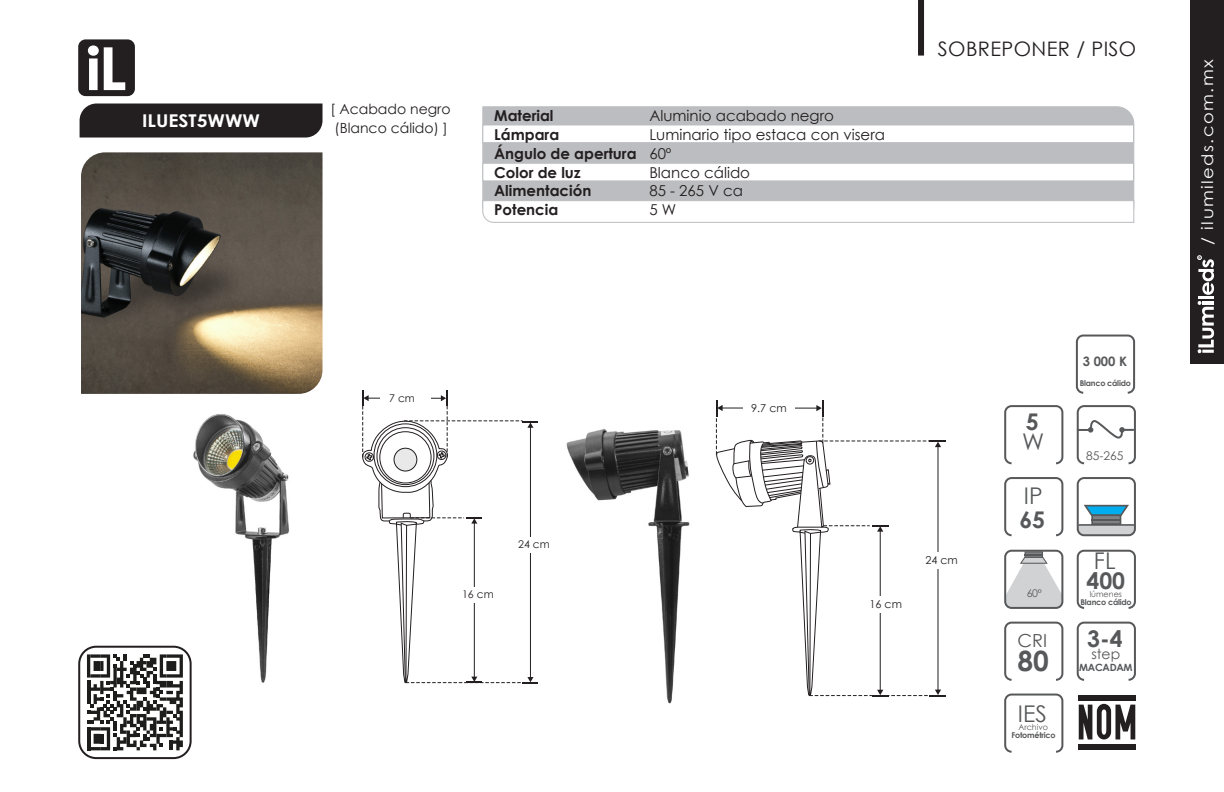
<style>
.page{position:relative;width:1224px;height:792px;background:#fff}
.page>*{position:absolute;margin:0;border:0;box-sizing:border-box;transform-origin:0 0}
.t1{font:700 28px "Century Gothic";color:#57585a}
.t2{font:700 23px "Century Gothic";color:#57585a}
.t3{font:23px "Century Gothic";color:#57585a}
.t4{font:20px "Century Gothic";letter-spacing:.02em;color:#231f20}
.t5{font:18px "Century Gothic";color:#57585a}
.t6{font:700 17.6px "Century Gothic";color:#fff;scale:1.1 1}
.t7{font:16px "Century Gothic";letter-spacing:.08em;color:#fff;scale:1.12 1}
.t8{font:15px "Century Gothic";color:#231f20}
.t9{font:700 15px "Century Gothic";color:#231f20}
.t10{font:14px "Century Gothic";color:#231f20}
.t11{font:14px "Century Gothic";color:#57585a}
.t12{font:700 13px "Century Gothic";color:#57585a}
.t13{font:12px "Century Gothic";color:#57585a}
.t14{font:11px "Century Gothic";color:#231f20}
.t15{font:10.6px "Century Gothic";color:#231f20}
.t16{font:10.6px "Century Gothic";color:#57585a}
.t17{font:700 10px "Century Gothic";letter-spacing:-.025em;color:#57585a}
.t18{font:700 8px "Century Gothic";letter-spacing:-.025em;color:#57585a}
.t19{font:8px "Century Gothic";color:#57585a}
</style>
<div class="page">
<div style="left:1190px;top:0;width:34px;height:364px;background:#231f20"></div>
<hr style="left:1198px;top:296px;width:16px;height:3px;background:#fff">
<svg style="left:1198px;top:301px;width:16px;height:52px"></svg>
<svg style="left:1197px;top:255px;width:17px;height:40px"></svg>
<svg style="left:1080px;top:505px;width:53px;height:28px"></svg>
<hr style="left:1091px;top:519px;width:30px;height:2px;background:#57585a">
<div style="left:1077px;top:477px;width:59px;height:59px;border:2px solid #57585a;border-radius:6px"></div>
<hr style="left:1078px;top:524px;width:56px;height:2px;background:#57585a">
<div style="left:1077px;top:550px;width:59px;height:59px;border:2px solid #57585a;border-radius:6px"></div>
<div style="left:1004px;top:405px;width:59px;height:59px;border:2px solid #57585a;border-radius:6px"></div>
<div style="left:1004px;top:477px;width:59px;height:59px;border:2px solid #57585a;border-radius:6px"></div>
<div style="left:1077px;top:405px;width:59px;height:59px;border:2px solid #57585a;border-radius:6px"></div>
<svg style="left:1076px;top:419px;width:60px;height:21px"></svg>
<div style="left:1004px;top:622px;width:59px;height:59px;border:2px solid #57585a;border-radius:6px"></div>
<div style="left:1077px;top:622px;width:59px;height:59px;border:2px solid #57585a;border-radius:6px"></div>
<svg style="left:1007px;top:553px;width:53px;height:53px"></svg>
<div style="left:1004px;top:550px;width:59px;height:59px;border:2px solid #57585a;border-radius:6px"></div>
<img style="left:179px;top:414px;width:110px;height:269px">
<svg style="left:362px;top:390px;width:176px;height:294px"></svg>
<svg style="left:716px;top:400px;width:230px;height:297px"></svg>
<img style="left:566px;top:429px;width:124px;height:275px">
<div style="left:1079px;top:695px;width:57px;height:5px;background:#231f20"></div>
<div style="left:1079px;top:744px;width:57px;height:5px;background:#231f20"></div>
<svg style="left:1079px;top:704px;width:56px;height:35px"></svg>
<div style="left:1004px;top:694px;width:59px;height:59px;border:2px solid #57585a;border-radius:6px"></div>
<img style="left:81px;top:152px;width:242px;height:242px">
<div style="left:80px;top:104px;width:243px;height:34px;background:#231f20"></div>
<div style="left:482px;top:106px;width:653px;height:94px;background:#bcbdc0"></div>
<div style="left:482px;top:124px;width:652px;height:19px;background:#fff;border:1px solid #bcbdc0"></div>
<div style="left:482px;top:163px;width:652px;height:18px;background:#fff;border:1px solid #bcbdc0"></div>
<svg style="left:482px;top:200px;width:653px;height:23px"></svg>
<div style="left:918px;top:0;width:6px;height:56px;background:#231f20"></div>
<div style="left:78px;top:646px;width:114px;height:113px;border:2px solid #231f20;border-radius:17px"></div>
<div style="left:78px;top:39px;width:57px;height:57px;background:#231f20;border-radius:7px"></div>
<svg style="left:88px;top:45px;width:37px;height:45px"></svg>
<div style="left:1076px;top:335px;width:59px;height:59px;border:2px solid #57585a;border-radius:6px"></div>
<svg style="left:87px;top:654px;width:96px;height:96px"></svg>
<p class="t6" style="left:142px;top:110px;width:109px">ILUEST5WWW</p>
<p class="t10" style="left:331px;top:100px;width:121px">[ Acabado negro</p>
<p class="t10" style="left:335px;top:120px;width:115px">(Blanco cálido) ]</p>
<p class="t9" style="left:494px;top:106px;width:61px">Material</p>
<p class="t9" style="left:494px;top:125px;width:67px">Lámpara</p>
<p class="t9" style="left:494px;top:144px;width:144px">Ángulo de apertura</p>
<p class="t9" style="left:494px;top:163px;width:88px">Color de luz</p>
<p class="t9" style="left:494px;top:182px;width:99px">Alimentación</p>
<p class="t9" style="left:494px;top:200px;width:66px">Potencia</p>
<p class="t8" style="left:649px;top:107px;width:186px">Aluminio acabado negro</p>
<p class="t8" style="left:649px;top:125px;width:237px">Luminario tipo estaca con visera</p>
<p class="t8" style="left:649px;top:144px;width:24px">60º</p>
<p class="t8" style="left:649px;top:163px;width:102px">Blanco cálido</p>
<p class="t8" style="left:649px;top:182px;width:95px">85 - 265 V ca</p>
<p class="t8" style="left:649px;top:201px;width:28px">5 W</p>
<p class="t4" style="left:938px;top:36px;width:200px">SOBREPONER / PISO</p>
<p class="t15" style="left:389px;top:392px;width:27px">7 cm</p>
<p class="t15" style="left:462px;top:588px;width:33px">16 cm</p>
<p class="t15" style="left:518px;top:538px;width:33px">24 cm</p>
<p class="t14" style="left:751px;top:401px;width:37px">9.7 cm</p>
<p class="t14" style="left:869px;top:598px;width:34px">16 cm</p>
<p class="t14" style="left:925px;top:554px;width:34px">24 cm</p>
<p class="t2" style="left:1026px;top:408px;width:14px">5</p>
<p class="t3" style="left:1022px;top:428px;width:24px">W</p>
<p class="t3" style="left:1024px;top:482px;width:20px">IP</p>
<p class="t2" style="left:1019px;top:505px;width:27px">65</p>
<p class="t16" style="left:1027px;top:586px;width:17px">60º</p>
<p class="t5" style="left:1018px;top:629px;width:31px">CRI</p>
<p class="t1" style="left:1018px;top:643px;width:33px">80</p>
<p class="t3" style="left:1018px;top:699px;width:30px">IES</p>
<p class="t19" style="left:1019px;top:722px;width:31px">Archivo</p>
<p class="t18" style="left:1012px;top:730px;width:46px">Fotométrico</p>
<p class="t12" style="left:1083px;top:353px;width:46px">3 000 K</p>
<p class="t18" style="left:1080px;top:378px;width:53px">Blanco cálido</p>
<p class="t13" style="left:1086px;top:449px;width:39px">85-265</p>
<p class="t3" style="left:1094px;top:547px;width:23px">FL</p>
<p class="t2" style="left:1087px;top:566px;width:40px">400</p>
<p class="t19" style="left:1090px;top:589px;width:34px">lúmenes</p>
<p class="t18" style="left:1081px;top:597px;width:53px">Blanco cálido</p>
<p class="t2" style="left:1087px;top:624px;width:37px">3-4</p>
<p class="t11" style="left:1091px;top:645px;width:30px">step</p>
<p class="t17" style="left:1079px;top:661px;width:55px">MACADAM</p>
<p class="t7" style="left:1198px;top:245px;width:167px;rotate:-90deg">/ ilumileds.com.mx</p>
</div>
